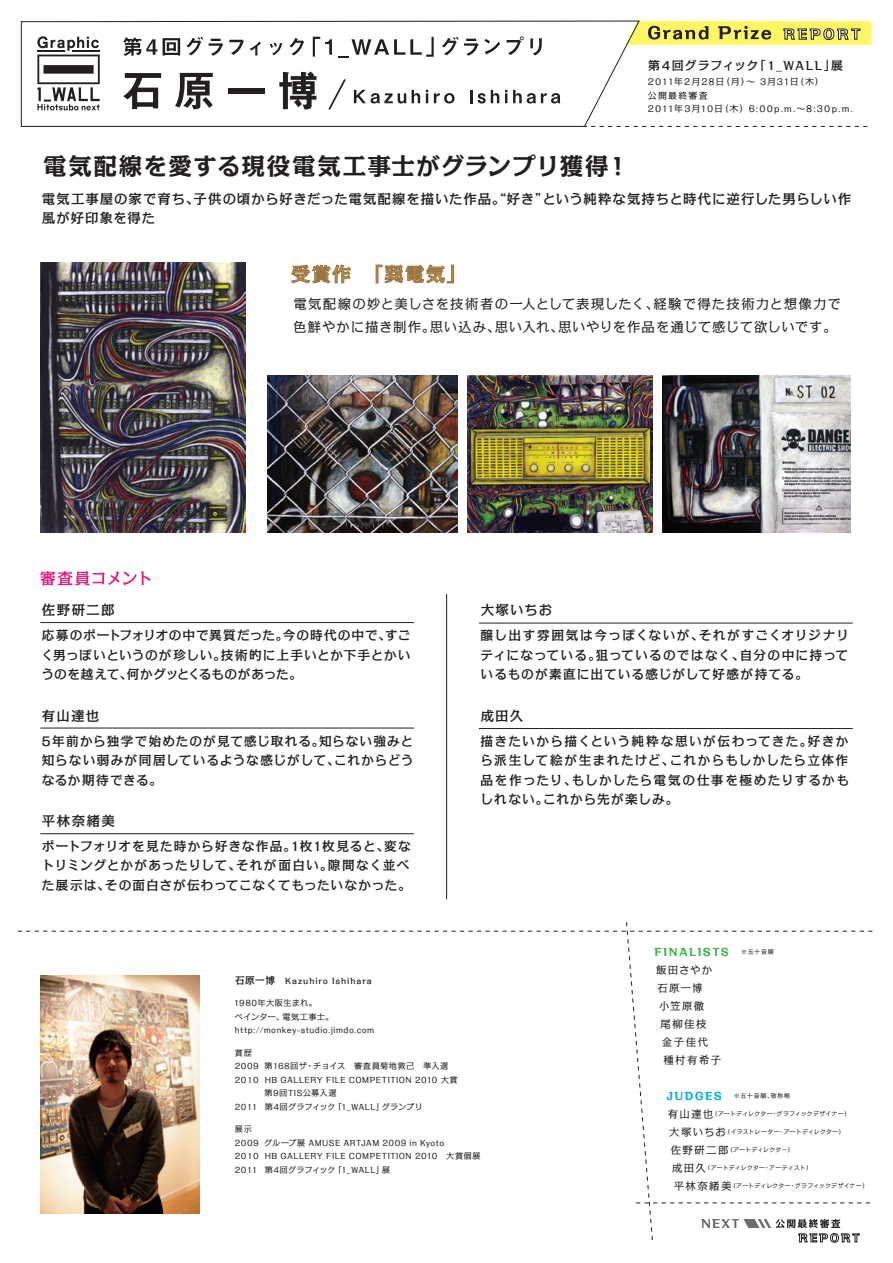
<style>
.page{position:relative;width:893px;height:1263px;background:#fff}
.page>*{position:absolute;margin:0;border:0;box-sizing:border-box;transform-origin:0 0}
.t1{font:700 23.55px "Kakumin Pro";letter-spacing:.05em;color:#231f20}
.t2{font:500 13.5px/19.5px "Kakumin Pro";letter-spacing:.065em;color:#231f20}
.t3{font:13.5px/22.5px "Kakumin Pro";letter-spacing:.055em;color:#231f20}
.t4{font:500 12.75px/19.5px "Kakumin Pro";letter-spacing:.065em;color:#231f20;text-align:justify}
.t5{font:500 12px "Kakumin Pro";letter-spacing:.09em;color:#231f20}
.t6{font:10.5px "Kakumin Pro";letter-spacing:.115em;color:#231f20}
.t7{font:800 10.5px "Kakumin Pro";letter-spacing:.125em;color:#3cb54b}
.t8{font:9px/13.5px "Kakumin Pro";letter-spacing:.095em;color:#231f20}
.t9{font:8.25px/13.5px "Kakumin Pro";letter-spacing:.045em;color:#231f20}
.t10{font:500 8.25px "Kakumin Pro";letter-spacing:.105em;color:#231f20}
.t11{font:6px "Kakumin Pro";letter-spacing:.025em;color:#231f20}
.s1{font-size:9.75px}
.s2{font-weight:800;font-size:10.5px;color:#00aeef}
.s3{font-size:10.5px}
</style>
<div class="page">
<svg style="left:18px;top:922px;width:855px;height:321px"></svg>
<svg style="left:291px;top:265px;width:59px;height:18px"></svg>
<svg style="left:376px;top:265px;width:78px;height:18px"></svg>
<img style="left:663px;top:376px;width:187px;height:157px">
<img style="left:267px;top:376px;width:191px;height:157px">
<img style="left:40px;top:263px;width:205px;height:270px">
<img style="left:467px;top:376px;width:186px;height:157px">
<hr style="left:479px;top:623px;width:374px;height:1px;background:#231f20">
<hr style="left:479px;top:728px;width:374px;height:1px;background:#231f20">
<svg style="left:40px;top:571px;width:111px;height:15px"></svg>
<hr style="left:40px;top:728px;width:374px;height:1px;background:#231f20">
<hr style="left:40px;top:833px;width:374px;height:1px;background:#231f20">
<hr style="left:40px;top:622px;width:374px;height:1px;background:#231f20">
<hr style="left:446px;top:594px;width:1px;height:305px;background:#231f20">
<img style="left:40px;top:975px;width:159px;height:239px">
<svg style="left:21px;top:20px;width:619px;height:107px"></svg>
<svg style="left:37px;top:36px;width:63px;height:74px"></svg>
<svg style="left:327px;top:77px;width:20px;height:35px"></svg>
<svg style="left:626px;top:21px;width:245px;height:24px;background:#dcd463"></svg>
<svg style="left:583px;top:126px;width:285px;height:1px"></svg>
<p class="t1" style="left:43px;top:147px;width:588px">電気配線を愛する現役電気工事士がグランプリ獲得！</p>
<p class="t5" style="left:648px;top:56px;width:196px">第4回グラフィック「1_WALL」展</p>
<p class="t8" style="left:648px;top:74px;width:207px">2011年2月28日（月）～ 3月31日（木）<br>公開最終審査<br>2011年3月10日（木）6:00p.m.～8:30p.m.</p>
<p class="t2" style="left:42px;top:188px;width:811px">電気工事屋の家で育ち、子供の頃から好きだった電気配線を描いた作品。“好き”という純粋な気持ちと時代に逆行した男らしい作風が好印象を得た</p>
<p class="t3" style="left:293px;top:291px;width:549px">電気配線の妙と美しさを技術者の一人として表現したく、経験で得た技術力と想像力で色鮮やかに描き制作。思い込み、思い入れ、思いやりを作品を通じて感じて欲しいです。</p>
<p class="t2" style="left:42px;top:599px;width:74px">佐野研二郎</p>
<p class="t4" style="left:41px;top:624px;width:371px">応募のポートフォリオの中で異質だった。今の時代の中で、すごく男っぽいというのが珍しい。技術的に上手いとか下手とかいうのを越えて、何かグッとくるものがあった。</p>
<p class="t2" style="left:42px;top:704px;width:59px">有山達也</p>
<p class="t4" style="left:42px;top:729px;width:373px">5年前から独学で始めたのが見て感じ取れる。知らない強みと知らない弱みが同居しているような感じがして、これからどうなるか期待できる。</p>
<p class="t2" style="left:42px;top:809px;width:74px">平林奈緒美</p>
<p class="t4" style="left:42px;top:835px;width:371px;text-align:left">ポートフォリオを見た時から好きな作品。1枚1枚見ると、変なトリミングとかがあったりして、それが面白い。隙間なく並べた展示は、その面白さが伝わってこなくてもったいなかった。</p>
<p class="t2" style="left:481px;top:599px;width:73px">大塚いちお</p>
<p class="t4" style="left:481px;top:624px;width:370px">醸し出す雰囲気は今っぽくないが、それがすごくオリジナリティになっている。狙っているのではなく、自分の中に持っているものが素直に出ている感じがして好感が持てる。</p>
<p class="t2" style="left:481px;top:704px;width:44px">成田久</p>
<p class="t4" style="left:481px;top:729px;width:370px">描きたいから描くという純粋な思いが伝わってきた。好きから派生して絵が生まれたけど、これからもしかしたら立体作品を作ったり、もしかしたら電気の仕事を極めたりするかもしれない。これから先が楽しみ。</p>
<p class="t10" style="left:235px;top:974px;width:138px"><span class="s1">石原一博</span> Kazuhiro Ishihara</p>
<p class="t9" style="left:234px;top:995px;width:142px">1980年大阪生まれ。<br>ペインター、電気工事士。http://monkey-studio.jimdo.com</p>
<p class="t9" style="left:235px;top:1045px;width:224px">賞歴<br>2009 第168回ザ・チョイス　審査員菊地敦己　準入選<br>2010 ｠HB GALLERY FILE COMPETITION 2010 大賞｠｠ ｠ ｠ 第9回TIS公募入選<br>2011 第4回グラフィック「1_WALL」グランプリ</p>
<p class="t9" style="left:235px;top:1121px;width:247px">展示<br>2009 グループ展 AMUSE ARTJAM 2009 in Kyoto<br>2010 ｠HB GALLERY FILE COMPETITION 2010　大賞個展<br>2011 第4回グラフィック「1_WALL」展</p>
<p class="t7" style="left:655px;top:943px;width:121px">FINALISTS　<sup>※五十音順</sup></p>
<p class="t6" style="left:656px;top:961px;width:58px">飯田さやか</p>
<p class="t6" style="left:658px;top:979px;width:47px">石原一博</p>
<p class="t6" style="left:659px;top:997px;width:47px">小笠原徹</p>
<p class="t6" style="left:660px;top:1015px;width:48px">尾柳佳枝</p>
<p class="t6" style="left:662px;top:1033px;width:48px">金子佳代</p>
<p class="t6" style="left:663px;top:1051px;width:59px">種村有希子</p>
<p class="t11" style="left:666px;top:1091px;width:125px"><span class="s2">JUDGES</span> ※五十音順、敬称略</p>
<p class="t11" style="left:668px;top:1109px;width:184px"><span class="s3">有山達也</span>（アートディレクター・グラフィックデザイナー）</p>
<p class="t11" style="left:669px;top:1127px;width:177px"><span class="s3">大塚いちお</span>（イラストレーター・アートディレクター）</p>
<p class="t11" style="left:671px;top:1145px;width:125px"><span class="s3">佐野研二郎</span>（アートディレクタ－）</p>
<p class="t11" style="left:672px;top:1163px;width:142px"><span class="s3">成田久</span>（アートディレクター・アーティスト）</p>
<p class="t11" style="left:674px;top:1181px;width:196px"><span class="s3">平林奈緒美</span>（アートディレクター・グラフィックデザイナー）</p>
</div>
